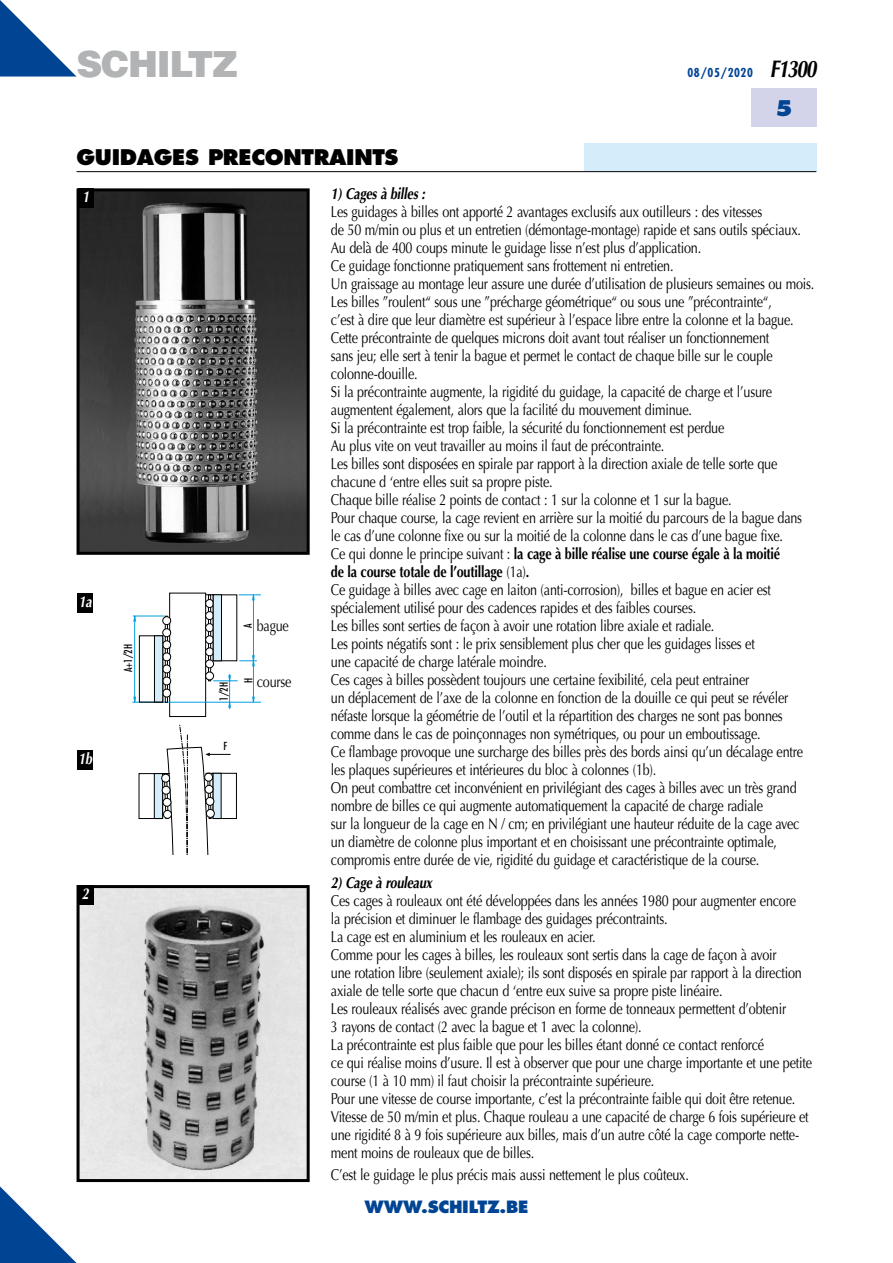
<style>
.page{position:relative;width:893px;height:1263px;background:#fff}
.page>*{position:absolute;margin:0;border:0;box-sizing:border-box;transform-origin:0 0}
.t1{font:900 36px "Helvetica";letter-spacing:-.035em;color:#b1b3b4}
.t2{font:800 21px "Futura";letter-spacing:-.015em;color:#000}
.t3{font:800 21px "Futura";color:#004494}
.t4{font:800 16.5px "Futura";letter-spacing:-.015em;color:#004494}
.t5{font:15.75px/18px "Optima";letter-spacing:-.015em;color:#000;scale:.8 1}
.t6{font:italic 700 15.75px "Optima";letter-spacing:-.015em;color:#000;scale:.8 1}
.t7{font:italic 700 15.75px "Optima";color:#fff;scale:.8 1}
.t8{font:700 condensed 12px "Futura";letter-spacing:.05em;color:#004494}
.t9{font:condensed 10.8px "Futura";color:#000}
.s1{font-family:"Optima";font-style:italic;font-stretch:normal;font-size:24px;color:#000}
.s2{font-weight:700}
</style>
<div class="page">
<svg style="left:0;top:1186px;width:77px;height:77px"></svg>
<div style="left:584px;top:143px;width:232px;height:28px;background:#d5edfa"></div>
<hr style="left:77px;top:171px;width:739px;height:1px;background:#000">
<div style="left:751px;top:89px;width:65px;height:38px;background:#d3d4e9"></div>
<svg style="left:0;top:0;width:77px;height:77px"></svg>
<img style="left:81px;top:192px;width:225px;height:359px">
<div style="left:77px;top:188px;width:233px;height:367px;border:3px solid #000"></div>
<img style="left:81px;top:889px;width:225px;height:289px">
<div style="left:77px;top:885px;width:233px;height:297px;border:3px solid #000"></div>
<div style="left:169px;top:593px;width:37px;height:124px;background:#fff;border:1px solid #000"></div>
<hr style="left:132px;top:702px;width:129px;height:1px;background:#009ee0">
<hr style="left:133px;top:616px;width:31px;height:1px;background:#009ee0">
<hr style="left:229px;top:674px;width:1px;height:35px;background:#009ee0">
<svg style="left:134px;top:594px;width:127px;height:113px"></svg>
<svg style="left:139px;top:724px;width:98px;height:130px"></svg>
<div style="left:78px;top:885px;width:15px;height:19px;background:#000"></div>
<div style="left:79px;top:188px;width:15px;height:19px;background:#000"></div>
<div style="left:78px;top:750px;width:15px;height:19px;background:#000"></div>
<div style="left:78px;top:593px;width:15px;height:19px;background:#000"></div>
<h1 class="t1" style="left:77px;top:40px;width:163px">SCHILTZ</h1>
<p class="t8" style="left:687px;top:65px;width:130px">08/05/2020 <span class="s1">F1300</span></p>
<h2 class="t3" style="left:775px;top:95px;width:19px">5</h2>
<h2 class="t2" style="left:77px;top:144px;width:323px">GUIDAGES PRECONTRAINTS</h2>
<p class="t6" style="left:331px;top:185px;width:119px">1) Cages à billes :</p>
<p class="t5" style="left:331px;top:203px;width:606px">Les guidages à billes ont apporté 2 avantages exclusifs aux outilleurs : des vitesses<br>de 50 m/min ou plus et un entretien (démontage-montage) rapide et sans outils spéciaux.<br>Au delà de 400 coups minute le guidage lisse n’est plus d’application.<br>Ce guidage fonctionne pratiquement sans frottement ni entretien.<br>Un graissage au montage leur assure une durée d’utilisation de plusieurs semaines ou mois.<br>Les billes ”roulent“ sous une ”précharge géométrique“ ou sous une ”précontrainte“,<br>c’est à dire que leur diamètre est supérieur à l’espace libre entre la colonne et la bague.<br>Cette précontrainte de quelques microns doit avant tout réaliser un fonctionnement<br>sans jeu; elle sert à tenir la bague et permet le contact de chaque bille sur le couple colonne-douille.<br>Si la précontrainte augmente, la rigidité du guidage, la capacité de charge et l’usure augmentent également, alors que la facilité du mouvement diminue.<br>Si la précontrainte est trop faible, la sécurité du fonctionnement est perdue<br>Au plus vite on veut travailler au moins il faut de précontrainte.<br>Les billes sont disposées en spirale par rapport à la direction axiale de telle sorte que chacune d ‘entre elles suit sa propre piste.<br>Chaque bille réalise 2 points de contact : 1 sur la colonne et 1 sur la bague.<br>Pour chaque course, la cage revient en arrière sur la moitié du parcours de la bague dans le cas d’une colonne fixe ou sur la moitié de la colonne dans le cas d’une bague fixe.<br>Ce qui donne le principe suivant : <span class="s2">la cage à bille réalise une course égale à la moitié<br>de la course totale de l’outillage</span> (1a)<span class="s2">.<br></span>Ce guidage à billes avec cage en laiton (anti-corrosion), billes et bague en acier est spécialement utilisé pour des cadences rapides et des faibles courses.<br>Les billes sont serties de façon à avoir une rotation libre axiale et radiale.<br>Les points négatifs sont : le prix sensiblement plus cher que les guidages lisses et<br>une capacité de charge latérale moindre.<br>Ces cages à billes possèdent toujours une certaine fexibilité, cela peut entrainer<br>un déplacement de l’axe de la colonne en fonction de la douille ce qui peut se révéler néfaste lorsque la géométrie de l’outil et la répartition des charges ne sont pas bonnes comme dans le cas de poinçonnages non symétriques, ou pour un emboutissage.<br>Ce flambage provoque une surcharge des billes près des bords ainsi qu’un décalage entre les plaques supérieures et intérieures du bloc à colonnes (1b).<br>On peut combattre cet inconvénient en privilégiant des cages à billes avec un très grand nombre de billes ce qui augmente automatiquement la capacité de charge radiale<br>sur la longueur de la cage en N / cm; en privilégiant une hauteur réduite de la cage avec un diamètre de colonne plus important et en choisissant une précontrainte optimale, compromis entre durée de vie, rigidité du guidage et caractéristique de la course.</p>
<p class="t6" style="left:331px;top:873px;width:128px">2) Cage à rouleaux</p>
<p class="t5" style="left:331px;top:891px;width:603px">Ces cages à rouleaux ont été développées dans les années 1980 pour augmenter encore<br>la précision et diminuer le flambage des guidages précontraints.<br>La cage est en aluminium et les rouleaux en acier.<br>Comme pour les cages à billes, les rouleaux sont sertis dans la cage de façon à avoir<br>une rotation libre (seulement axiale); ils sont disposés en spirale par rapport à la direction axiale de telle sorte que chacun d ‘entre eux suive sa propre piste linéaire.<br>Les rouleaux réalisés avec grande précison en forme de tonneaux permettent d’obtenir<br>3 rayons de contact (2 avec la bague et 1 avec la colonne).<br>La précontrainte est plus faible que pour les billes étant donné ce contact renforcé<br>ce qui réalise moins d’usure. Il est à observer que pour une charge importante et une petite course (1 à 10 mm) il faut choisir la précontrainte supérieure.<br>Pour une vitesse de course importante, c’est la précontrainte faible qui doit être retenue.<br>Vitesse de 50 m/min et plus. Chaque rouleau a une capacité de charge 6 fois supérieure et une rigidité 8 à 9 fois supérieure aux billes, mais d’un autre côté la cage comporte nette&shy;ment moins de rouleaux que de billes.</p>
<p class="t5" style="left:331px;top:1166px;width:449px">C’est le guidage le plus précis mais aussi nettement le plus coûteux.</p>
<p class="t7" style="left:82px;top:188px;width:10px">1</p>
<p class="t7" style="left:79px;top:593px;width:18px">1a</p>
<p class="t5" style="left:257px;top:617px;width:42px">bague</p>
<p class="t9" style="left:241px;top:628px;width:6px;rotate:-90deg">A</p>
<p class="t9" style="left:122px;top:672px;width:30px;rotate:-90deg">A+1/2H</p>
<p class="t9" style="left:242px;top:683px;width:7px;rotate:-90deg">H</p>
<p class="t5" style="left:257px;top:673px;width:45px">course</p>
<p class="t9" style="left:217px;top:701px;width:20px;rotate:-90deg">1/2H</p>
<p class="t9" style="left:223px;top:739px;width:5px">F</p>
<p class="t7" style="left:78px;top:750px;width:19px">1b</p>
<p class="t7" style="left:82px;top:884px;width:10px">2</p>
<p class="t4" style="left:365px;top:1197px;width:165px">WWW.SCHILTZ.BE</p>
</div>
